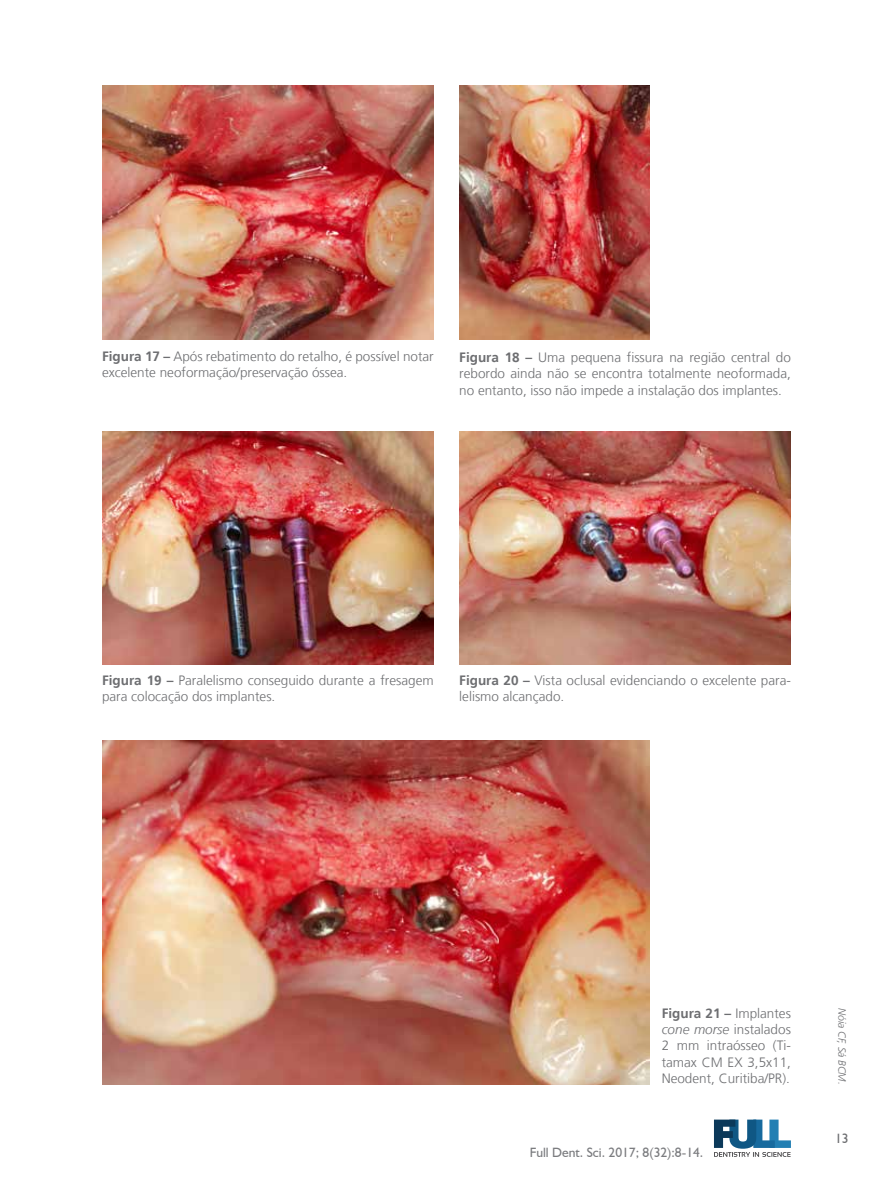
<style>
.page{position:relative;width:893px;height:1191px;background:#fff}
.page>*{position:absolute;margin:0;border:0;box-sizing:border-box;transform-origin:0 0}
.t1{font:300 13.5px/16.2px "Frutiger LT";color:#6d6e71}
.t2{font:13.5px "Humanist 521 BT";color:#7b7c7f}
.t3{font:13.5px "Humanist 521 BT";color:#6d6e71}
.t4{font:italic 300 10.5px "Frutiger LT";color:#6d6e71}
.s1{font-weight:700}
.s2{font-style:italic}
</style>
<div class="page">
<svg style="left:714px;top:1119px;width:77px;height:37px"></svg>
<img style="left:102px;top:85px;width:332px;height:255px">
<img style="left:459px;top:85px;width:191px;height:255px">
<img style="left:102px;top:431px;width:332px;height:233px">
<img style="left:459px;top:431px;width:332px;height:233px">
<img style="left:102px;top:741px;width:548px;height:343px">
<p class="t1" style="left:102px;top:348px;width:333px"><span class="s1">Figura 17 –</span> Após rebatimento do retalho, é possível notar excelente neoformação/preservação óssea.</p>
<p class="t1" style="left:459px;top:349px;width:333px;text-align:justify"><span class="s1">Figura 18 –</span> Uma pequena fissura na região central do rebordo ainda não se encontra totalmente neoformada, no entanto, isso não impede a instalação dos implantes.</p>
<p class="t1" style="left:102px;top:672px;width:333px"><span class="s1">Figura 19 –</span> Paralelismo conseguido durante a fresagem para colocação dos implantes.</p>
<p class="t1" style="left:459px;top:672px;width:333px"><span class="s1">Figura 20 –</span> Vista oclusal evidenciando o excelente para&shy;lelismo alcançado.</p>
<p class="t1" style="left:662px;top:1005px;width:131px;text-align:justify"><span class="s1">Figura 21 –</span> Implantes <span class="s2">cone morse</span> instalados 2 mm intraósseo (Ti&shy;tamax CM EX 3,5x11, Neodent, Curitiba/PR).</p>
<p class="t2" style="left:530px;top:1144px;width:175px">Full Dent. Sci. 2017; 8(32):8-14.</p>
<p class="t4" style="left:848px;top:1007px;width:78px;rotate:90deg">Nóia CF, Sá BCM.</p>
<p class="t3" style="left:835px;top:1130px;width:15px">13</p>
</div>
